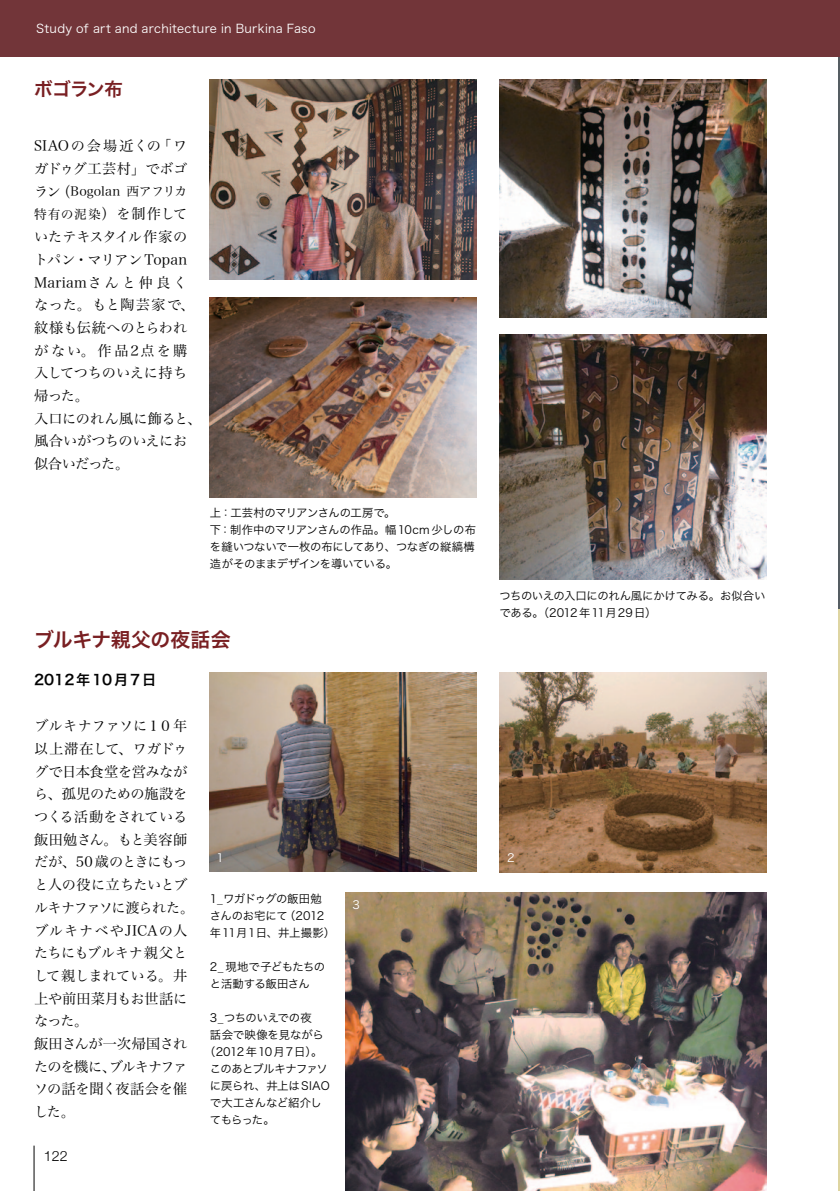
<style>
.page{position:relative;width:840px;height:1191px;background:#fff}
.page>*{position:absolute;margin:0;border:0;box-sizing:border-box;transform-origin:0 0}
.t1{font:19.8px "Hira Kaku Pro N W6";letter-spacing:-.01em;color:#791f22}
.t2{font:18.4px "Hira Kaku Pro N W6";letter-spacing:-.035em;color:#791f22}
.t3{font:14.2px/22.6px "Hira Min Pro W3";letter-spacing:-.015em;color:#030303}
.t4{font:14.2px/22.6px "Hira Min Pro W3";letter-spacing:.015em;color:#030303}
.t5{font:14.2px "Hira Kaku Pro W6";letter-spacing:.125em;color:#030303}
.t6{font:300 14.2px "Helvetica Neue";color:#030303}
.t7{font:12.8px "Hira Min Pro W3";letter-spacing:.005em;color:#030303}
.t8{font:12px "Hira Kaku Pro W3";letter-spacing:.025em;color:#fff}
.t9{font:11.4px/17px "Hira Kaku Pro W3";letter-spacing:-.025em;color:#030303}
.t10{font:11.4px "Hira Kaku Pro W3";letter-spacing:.08em;color:#030303}
.t11{font:11.4px "Hira Kaku Pro W3";letter-spacing:-.06em;color:#030303}
.t12{font:11.4px "Hira Kaku Pro W3";letter-spacing:-.045em;color:#030303}
.t13{font:11.4px "Hira Kaku Pro W3";letter-spacing:.005em;color:#030303}
.t14{font:11.4px "Hira Kaku Pro W3";color:#fff}
.s1{font-size:14.2px}
.s2{font-size:12.8px}
</style>
<div class="page">
<hr style="left:838px;top:0;width:1px;height:622px;background:#555d62">
<hr style="left:838px;top:609px;width:1px;height:582px;background:#ded5a1">
<div style="left:0;top:0;width:839px;height:57px;background:#723539"></div>
<hr style="left:34px;top:1145px;width:1px;height:46px;background:#030303">
<img style="left:499px;top:79px;width:266px;height:238px">
<img style="left:499px;top:335px;width:266px;height:245px">
<img style="left:210px;top:298px;width:266px;height:199px">
<img style="left:210px;top:79px;width:266px;height:200px">
<img style="left:210px;top:672px;width:266px;height:200px">
<img style="left:499px;top:672px;width:267px;height:200px">
<img style="left:345px;top:892px;width:420px;height:299px">
<p class="t8" style="left:36px;top:18px;width:281px">Study of art and architecture in Burkina Faso</p>
<p class="t2" style="left:34px;top:72px;width:90px">ボゴラン布</p>
<p class="t4" style="left:34px;top:133px;width:155px">SIAOの会場近くの「ワガドゥグ工芸村」でボゴ</p>
<p class="t7" style="left:34px;top:180px;width:155px"><span class="s1">ラン（</span>Bogolan 西アフリカ</p>
<p class="t3" style="left:34px;top:201px;width:169px"><span class="s2">特有の泥染</span>）を制作していたテキスタイル作家のトパン・マリアンTopan<br>Mariamさんと仲良くなった。もと陶芸家で、紋様も伝統へのとらわれがない。作品2点を購入してつちのいえに持ち帰った。<br>入口にのれん風に飾ると、風合いがつちのいえにお似合いだった。</p>
<p class="t9" style="left:210px;top:503px;width:267px">上：工芸村のマリアンさんの工房で。<br>下：制作中のマリアンさんの作品。幅10cm少しの布を縫いつないで一枚の布にしてあり、つなぎの縦縞構造がそのままデザインを導いている。</p>
<h1 class="t1" style="left:34px;top:621px;width:198px">ブルキナ親父の夜話会</h1>
<p class="t9" style="left:499px;top:586px;width:267px">つちのいえの入口にのれん風にかけてみる。お似合いである。（2012年11月29日）</p>
<p class="t5" style="left:34px;top:666px;width:124px">2012年10月7日</p>
<p class="t3" style="left:34px;top:713px;width:162px">ブルキナファソに１０年以上滞在して、ワガドゥグで日本食堂を営みながら、孤児のための施設をつくる活動をされている飯田勉さん。もと美容師だが、50歳のときにもっと人の役に立ちたいとブルキナファソに渡られた。ブルキナベやJICAの人たちにもブルキナ親父として親しまれている。井上や前田菜月もお世話になった。<br>飯田さんが一次帰国されたのを機に、ブルキナファソの話を聞く夜話会を催した。</p>
<p class="t6" style="left:44px;top:1144px;width:25px">122</p>
<p class="t14" style="left:216px;top:847px;width:9px">1</p>
<p class="t14" style="left:507px;top:847px;width:9px">2</p>
<p class="t14" style="left:352px;top:894px;width:9px">3</p>
<p class="t9" style="left:210px;top:889px;width:127px">1_ワガドゥグの飯田勉さんのお宅にて（2012年11月1日、井上撮影）</p>
<p class="t9" style="left:210px;top:957px;width:117px">2_ 現地で子どもたちのと活動する飯田さん</p>
<p class="t12" style="left:210px;top:1008px;width:103px">3_つちのいえでの夜</p>
<p class="t13" style="left:210px;top:1025px;width:115px">話会で映像を見ながら</p>
<p class="t10" style="left:204px;top:1042px;width:119px">（2012年10月7日）。</p>
<p class="t11" style="left:210px;top:1059px;width:119px">このあとブルキナファソ</p>
<p class="t9" style="left:210px;top:1076px;width:121px">に戻られ、井上はSIAO</p>
<p class="t9" style="left:210px;top:1093px;width:113px">で大工さんなど紹介し</p>
<p class="t9" style="left:210px;top:1110px;width:66px">てもらった。</p>
</div>
